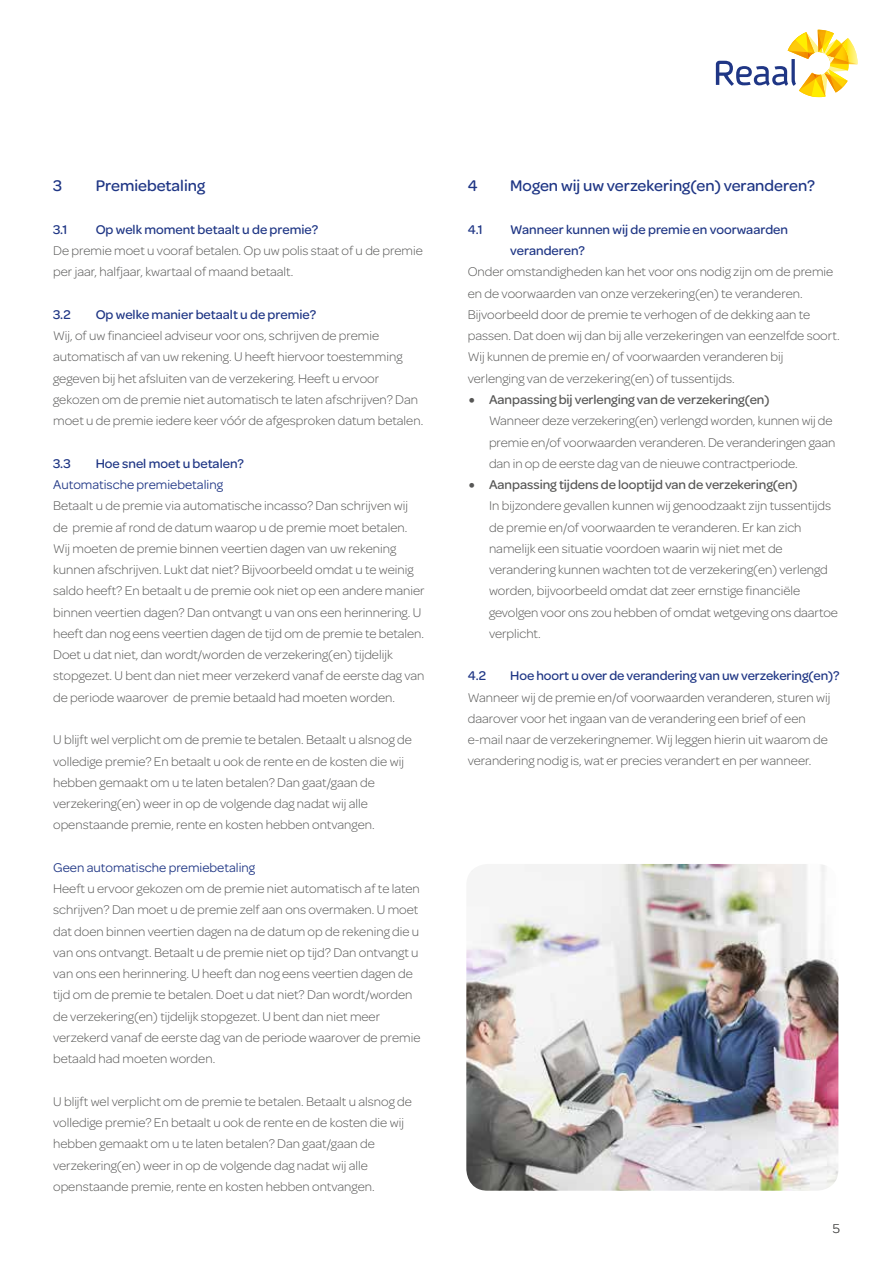
<style>
.page{position:relative;width:893px;height:1263px;background:#fff}
.page>*{position:absolute;margin:0;border:0;box-sizing:border-box;transform-origin:0 0}
.t1{font:500 16.5px "Omnes";color:#1f3685}
.t2{font:300 13.5px/21.3px "Omnes";color:#575756}
.t3{font:500 13.5px/21.3px "Omnes";color:#1f3685}
.t4{font:13.5px "Omnes";color:#1f3685}
.s1{font-size:27px}
.s2{font-weight:500}
</style>
<div class="page">
<svg style="left:716px;top:30px;width:141px;height:67px"></svg>
<img style="left:466px;top:864px;width:372px;height:327px">
<p class="t1" style="left:53px;top:174px;width:11px">3</p>
<p class="t1" style="left:96px;top:174px;width:111px">Premiebetaling</p>
<p class="t3" style="left:53px;top:218px;width:16px">3.1</p>
<p class="t3" style="left:96px;top:218px;width:224px">Op welk moment betaalt u de premie?</p>
<p class="t2" style="left:53px;top:240px;width:371px">De premie moet u vooraf betalen. Op uw polis staat of u de premie per jaar, halfjaar, kwartaal of maand betaalt.</p>
<p class="t3" style="left:53px;top:303px;width:19px">3.2</p>
<p class="t3" style="left:96px;top:303px;width:222px">Op welke manier betaalt u de premie?</p>
<p class="t2" style="left:53px;top:325px;width:372px">Wij, of uw financieel adviseur voor ons, schrijven de premie automatisch af van uw rekening. U heeft hiervoor toestemming gegeven bij het afsluiten van de verzekering. Heeft u ervoor gekozen om de premie niet automatisch te laten afschrijven? Dan moet u de premie iedere keer vóór de afgesproken datum betalen.</p>
<p class="t3" style="left:53px;top:452px;width:19px">3.3</p>
<p class="t3" style="left:96px;top:452px;width:150px">Hoe snel moet u betalen?</p>
<p class="t4" style="left:53px;top:475px;width:171px">Automatische premiebetaling</p>
<p class="t2" style="left:53px;top:495px;width:373px">Betaalt u de premie via automatische incasso? Dan schrijven wij de premie af rond de datum waarop u de premie moet betalen.<br>Wij moeten de premie binnen veertien dagen van uw rekening kunnen afschrijven. Lukt dat niet? Bijvoorbeeld omdat u te weinig saldo heeft? En betaalt u de premie ook niet op een andere manier binnen veertien dagen? Dan ontvangt u van ons een herinnering. U heeft dan nog eens veertien dagen de tijd om de premie te betalen.<br>Doet u dat niet, dan wordt/worden de verzekering(en) tijdelijk stopgezet. U bent dan niet meer verzekerd vanaf de eerste dag van de periode waarover de premie betaald had moeten worden.</p>
<p class="t2" style="left:53px;top:729px;width:360px">U blijft wel verplicht om de premie te betalen. Betaalt u alsnog de volledige premie? En betaalt u ook de rente en de kosten die wij hebben gemaakt om u te laten betalen? Dan gaat/gaan de verzekering(en) weer in op de volgende dag nadat wij alle openstaande premie, rente en kosten hebben ontvangen.</p>
<p class="t4" style="left:53px;top:858px;width:204px">Geen automatische premiebetaling</p>
<p class="t2" style="left:53px;top:878px;width:369px">Heeft u ervoor gekozen om de premie niet automatisch af te laten schrijven? Dan moet u de premie zelf aan ons overmaken. U moet dat doen binnen veertien dagen na de datum op de rekening die u van ons ontvangt. Betaalt u de premie niet op tijd? Dan ontvangt u van ons een herinnering. U heeft dan nog eens veertien dagen de tijd om de premie te betalen. Doet u dat niet? Dan wordt/worden de verzekering(en) tijdelijk stopgezet. U bent dan niet meer verzekerd vanaf de eerste dag van de periode waarover de premie betaald had moeten worden.</p>
<p class="t2" style="left:53px;top:1090px;width:360px">U blijft wel verplicht om de premie te betalen. Betaalt u alsnog de volledige premie? En betaalt u ook de rente en de kosten die wij hebben gemaakt om u te laten betalen? Dan gaat/gaan de verzekering(en) weer in op de volgende dag nadat wij alle openstaande premie, rente en kosten hebben ontvangen.</p>
<p class="t1" style="left:468px;top:174px;width:11px">4</p>
<p class="t1" style="left:510px;top:174px;width:306px">Mogen wij uw verzekering(en) veranderen?</p>
<p class="t3" style="left:468px;top:218px;width:17px">4.1</p>
<p class="t3" style="left:510px;top:218px;width:279px">Wanneer kunnen wij de premie en voorwaarden veranderen?</p>
<p class="t2" style="left:468px;top:261px;width:373px">Onder omstandigheden kan het voor ons nodig zijn om de premie en de voorwaarden van onze verzekering(en) te veranderen.<br>Bijvoorbeeld door de premie te verhogen of de dekking aan te passen. Dat doen wij dan bij alle verzekeringen van eenzelfde soort.<br>Wij kunnen de premie en/ of voorwaarden veranderen bij verlenging van de verzekering(en) of tussentijds.</p>
<p class="t2" style="left:489px;top:388px;width:348px;text-indent:-21px"><span class="s1">•</span> <span class="s2">Aanpassing bij verlenging van de verzekering(en)<br></span>Wanneer deze verzekering(en) verlengd worden, kunnen wij de premie en/of voorwaarden veranderen. De veranderingen gaan dan in op de eerste dag van de nieuwe contractperiode.</p>
<p class="t2" style="left:489px;top:474px;width:351px;text-indent:-21px"><span class="s1">•</span> <span class="s2">Aanpassing tijdens de looptijd van de verzekering(en)<br></span>In bijzondere gevallen kunnen wij genoodzaakt zijn tussentijds de premie en/of voorwaarden te veranderen. Er kan zich namelijk een situatie voordoen waarin wij niet met de verandering kunnen wachten tot de verzekering(en) verlengd worden, bijvoorbeeld omdat dat zeer ernstige financiële gevolgen voor ons zou hebben of omdat wetgeving ons daartoe verplicht.</p>
<p class="t3" style="left:468px;top:664px;width:20px">4.2</p>
<p class="t3" style="left:510px;top:664px;width:331px">Hoe hoort u over de verandering van uw verzekering(en)?</p>
<p class="t2" style="left:468px;top:686px;width:364px">Wanneer wij de premie en/of voorwaarden veranderen, sturen wij daarover voor het ingaan van de verandering een brief of een e-mail naar de verzekeringnemer. Wij leggen hierin uit waarom de verandering nodig is, wat er precies verandert en per wanneer.</p>
<p class="t2" style="left:833px;top:1218px;width:9px">5</p>
</div>
